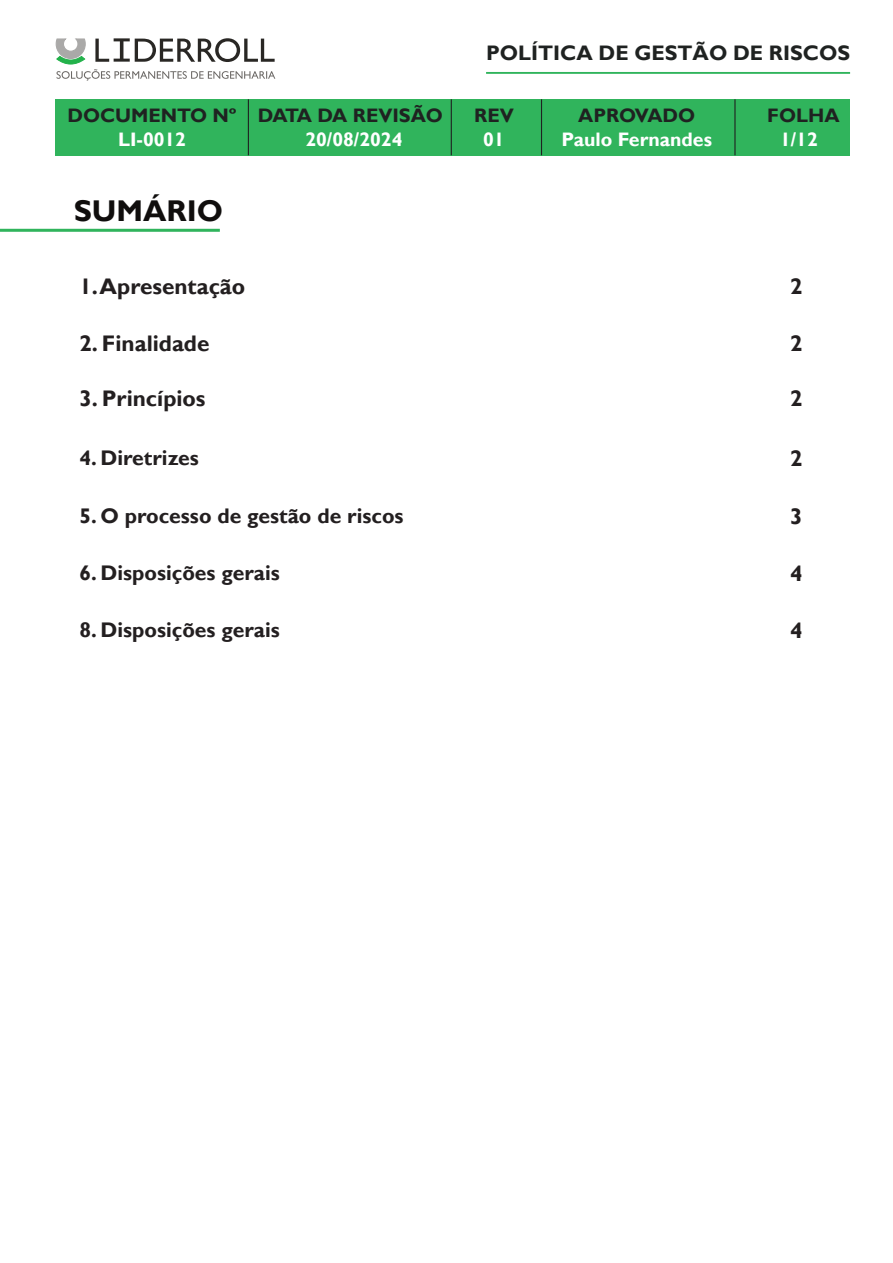
<style>
.page{position:relative;width:893px;height:1263px;background:#fff}
.page>*{position:absolute;margin:0;border:0;box-sizing:border-box;transform-origin:0 0}
.t1{font:700 30px "Gill Sans";color:#100e0d}
.t2{font:700 22.5px "Gill Sans";color:#231f20}
.t3{font:700 21.15px "Gill Sans";color:#231f20}
.t4{font:700 21px "Gill Sans";color:#1f2221}
.t5{font:700 19.5px "Gill Sans";color:#1f2221}
.t6{font:700 19.5px "Gill Sans";color:#fff}
</style>
<div class="page">
<div style="left:56px;top:99px;width:794px;height:56px;background:#30b45c"></div>
<svg style="left:56px;top:38px;width:219px;height:43px"></svg>
<hr style="left:248px;top:99px;width:1px;height:56px;background:#1f2221">
<hr style="left:451px;top:99px;width:1px;height:56px;background:#1f2221">
<hr style="left:541px;top:99px;width:1px;height:56px;background:#1f2221">
<hr style="left:734px;top:99px;width:1px;height:56px;background:#1f2221">
<hr style="left:0;top:229px;width:220px;height:3px;background:#30b45c">
<hr style="left:486px;top:72px;width:364px;height:2px;background:#30b45c">
<p class="t4" style="left:486px;top:40px;width:365px">POLÍTICA DE GESTÃO DE RISCOS</p>
<p class="t5" style="left:67px;top:104px;width:377px">DOCUMENTO Nº DATA DA REVISÃO</p>
<p class="t5" style="left:474px;top:104px;width:41px">REV</p>
<p class="t5" style="left:578px;top:104px;width:119px">APROVADO</p>
<p class="t5" style="left:767px;top:104px;width:74px">FOLHA</p>
<p class="t6" style="left:118px;top:128px;width:70px">LI-0012</p>
<p class="t6" style="left:305px;top:128px;width:99px">20/08/2024</p>
<p class="t6" style="left:483px;top:128px;width:23px">01</p>
<p class="t6" style="left:562px;top:128px;width:152px">Paulo Fernandes</p>
<p class="t6" style="left:780px;top:128px;width:39px">1/12</p>
<h1 class="t1" style="left:74px;top:192px;width:151px">SUMÁRIO</h1>
<p class="t2" style="left:79px;top:273px;width:167px">1. Apresentação</p>
<p class="t2" style="left:790px;top:273px;width:14px">2</p>
<p class="t2" style="left:79px;top:330px;width:132px">2. Finalidade</p>
<p class="t2" style="left:790px;top:330px;width:14px">2</p>
<p class="t2" style="left:79px;top:385px;width:128px">3. Princípios</p>
<p class="t2" style="left:790px;top:385px;width:14px">2</p>
<p class="t3" style="left:79px;top:445px;width:121px">4. Diretrizes</p>
<p class="t2" style="left:790px;top:445px;width:14px">2</p>
<p class="t3" style="left:79px;top:503px;width:326px">5. O processo de gestão de riscos</p>
<p class="t2" style="left:790px;top:502px;width:14px">3</p>
<p class="t3" style="left:79px;top:560px;width:202px">6. Disposições gerais</p>
<p class="t2" style="left:790px;top:560px;width:14px">4</p>
<p class="t3" style="left:79px;top:617px;width:202px">8. Disposições gerais</p>
<p class="t2" style="left:790px;top:617px;width:14px">4</p>
</div>
